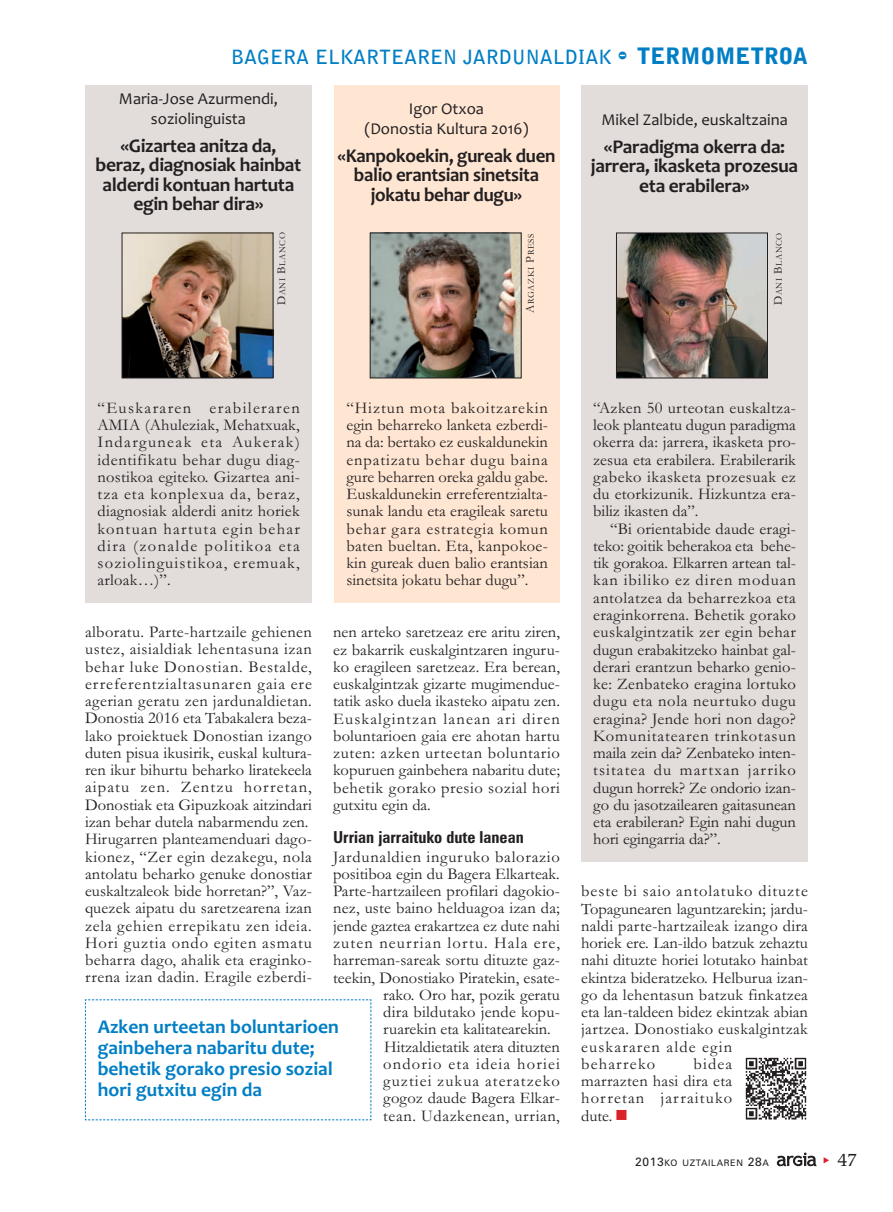
<style>
.page{position:relative;width:893px;height:1212px;background:#fff}
.page>*{position:absolute;margin:0;border:0;box-sizing:border-box;transform-origin:0 0}
.t1{font:700 19.5px/19.5px "Candara";letter-spacing:-.015em;color:#231f20;text-align:center}
.t2{font:700 19.5px/21px "Candara";color:#007ec5}
.t3{font:700 19.5px "Bell Gothic Std";color:#007ec5}
.t4{font:19.5px "Memoir";color:#231f20}
.t5{font:16.5px/17.2px "Garamond";letter-spacing:.015em;color:#231f20;text-align:justify}
.t6{font:16.5px/19.5px "Candara";color:#231f20;text-align:center}
.t7{font:16.5px "Garamond";letter-spacing:.07em;color:#231f20}
.t8{font:16.5px "Garamond";letter-spacing:.045em;color:#231f20}
.t9{font:700 condensed 16.5px "Zurich BT";color:#231f20}
.t10{font:16.5px "Garamond";letter-spacing:.035em;color:#231f20}
.t11{font:16.5px "Garamond";letter-spacing:.065em;color:#231f20}
.t12{font:9px "Garamond";letter-spacing:.06em;color:#231f20}
.t13{font:9px "Zurich BT";letter-spacing:.075em;color:#231f20}
.s1{font-family:"Bodiac";font-weight:400;font-size:22.5px}
.s2{font-weight:900;font-size:22.5px}
.s3{font-size:12px}
.s4{color:#da2128}
</style>
<div class="page">
<svg style="left:777px;top:1152px;width:39px;height:14px"></svg>
<img style="left:745px;top:1057px;width:62px;height:63px">
<div style="left:334px;top:85px;width:226px;height:518px;background:#fee6d3"></div>
<div style="left:581px;top:85px;width:227px;height:776px;background:#e2ddda"></div>
<svg style="left:85px;top:999px;width:287px;height:121px"></svg>
<div style="left:86px;top:85px;width:226px;height:518px;background:#e2ddda"></div>
<img style="left:124px;top:235px;width:147px;height:141px">
<div style="left:122px;top:233px;width:151px;height:145px;border:1px solid #231f20"></div>
<img style="left:372px;top:235px;width:148px;height:141px">
<div style="left:370px;top:233px;width:152px;height:145px;border:1px solid #231f20"></div>
<img style="left:618px;top:235px;width:148px;height:141px">
<div style="left:616px;top:233px;width:152px;height:145px;border:1px solid #231f20"></div>
<p class="t3" style="left:231px;top:46px;width:578px">BAGERA ELKARTEAREN JARDUNALDIAK <span class="s1">-</span> <span class="s2">TERMOMETROA</span></p>
<p class="t6" style="left:119px;top:91px;width:161px">Maria-Jose Azurmendi, soziolinguista</p>
<p class="t1" style="left:96px;top:138px;width:207px">«Gizartea anitza da, beraz, diagnosiak hainbat alderdi kontuan hartuta egin behar dira»</p>
<p class="t12" style="left:279px;top:305px;width:74px;rotate:-90deg"><span class="s3">D</span>ANI <span class="s3">B</span>LANCO</p>
<p class="t12" style="left:528px;top:313px;width:81px;rotate:-90deg"><span class="s3">A</span>RGAZKI <span class="s3">P</span>RESS</p>
<p class="t12" style="left:776px;top:305px;width:74px;rotate:-90deg"><span class="s3">D</span>ANI <span class="s3">B</span>LANCO</p>
<p class="t6" style="left:364px;top:101px;width:166px">Igor Otxoa<br>(Donostia Kultura 2016)</p>
<p class="t1" style="left:337px;top:148px;width:220px">«Kanpokoekin, gureak duen balio erantsian sinetsita jokatu behar dugu»</p>
<p class="t6" style="left:601px;top:112px;width:188px">Mikel Zalbide, euskaltzaina</p>
<p class="t1" style="left:591px;top:139px;width:209px">«Paradigma okerra da: jarrera, ikasketa prozesua eta erabilera»</p>
<p class="t5" style="left:98px;top:401px;width:204px">“Euskararen erabileraren AMIA (Ahuleziak, Mehatxuak, Indarguneak eta Aukerak) identifikatu behar dugu diag&shy;nostikoa egiteko. Gizartea ani&shy;tza eta konplexua da, beraz, diagnosiak alderdi anitz horiek kontuan hartuta egin behar dira (zonalde politikoa eta soziolinguistikoa, eremuak, arloak…)”.</p>
<p class="t5" style="left:346px;top:401px;width:203px">“Hiztun mota bakoitzarekin egin beharreko lanketa ezberdi&shy;na da: bertako ez euskaldunekin enpatizatu behar dugu baina gure beharren oreka galdu gabe.<br>Euskaldunekin erreferentzialta&shy;sunak landu eta eragileak saretu behar gara estrategia komun baten bueltan. Eta, kanpokoe&shy;kin gureak duen balio erantsian sinetsita jokatu behar dugu”.</p>
<p class="t5" style="left:593px;top:401px;width:204px">“Azken 50 urteotan euskaltza&shy;leok planteatu dugun paradigma okerra da: jarrera, ikasketa pro&shy;zesua eta erabilera. Erabilerarik gabeko ikasketa prozesuak ez du etorkizunik. Hizkuntza era&shy;biliz ikasten da”.</p>
<p class="t5" style="left:593px;top:522px;width:204px;text-indent:17px">“Bi orientabide daude eragi&shy;teko: goitik beherakoa eta behe&shy;tik gorakoa. Elkarren artean tal&shy;kan ibiliko ez diren moduan antolatzea da beharrezkoa eta eraginkorrena. Behetik gorako euskalgintzatik zer egin behar dugun erabakitzeko hainbat gal&shy;derari erantzun beharko genio&shy;ke: Zenbateko eragina lortuko dugu eta nola neurtuko dugu eragina? Jende hori non dago?<br>Komunitatearen trinkotasun maila zein da? Zenbateko inten&shy;tsitatea du martxan jarriko dugun horrek? Ze ondorio izan&shy;go du jasotzailearen gaitasunean eta erabileran? Egin nahi dugun hori egingarria da?”.</p>
<p class="t5" style="left:85px;top:625px;width:228px;text-align:left">alboratu. Parte-hartzaile gehienen ustez, aisialdiak lehentasuna izan behar luke Donostian. Bestalde, erreferentzialtasunaren gaia ere agerian geratu zen jardunaldietan.<br>Donostia 2016 eta Tabakalera beza&shy;lako proiektuek Donostian izango duten pisua ikusirik, euskal kultura&shy;ren ikur bihurtu beharko liratekeela aipatu zen. Zentzu horretan, Donostiak eta Gipuzkoak aitzindari izan behar dutela nabarmendu zen.<br>Hirugarren planteamenduari dago&shy;kionez, “Zer egin dezakegu, nola antolatu beharko genuke donostiar euskaltzaleok bide horretan?”, Vaz&shy;quezek aipatu du saretzearena izan zela gehien errepikatu zen ideia.<br>Hori guztia ondo egiten asmatu beharra dago, ahalik eta eraginko&shy;rrena izan dadin. Eragile ezberdi-</p>
<p class="t5" style="left:333px;top:625px;width:228px">nen arteko saretzeaz ere aritu ziren, ez bakarrik euskalgintzaren inguru&shy;ko eragileen saretzeaz. Era berean, euskalgintzak gizarte mugimendue&shy;tatik asko duela ikasteko aipatu zen.<br>Euskalgintzan lanean ari diren boluntarioen gaia ere ahotan hartu zuten: azken urteetan boluntario kopuruen gainbehera nabaritu dute; behetik gorako presio sozial hori gutxitu egin da.</p>
<p class="t9" style="left:333px;top:831px;width:192px">Urrian jarraituko dute lanean</p>
<p class="t8" style="left:333px;top:851px;width:228px">Jardunaldien inguruko balorazio</p>
<p class="t5" style="left:333px;top:867px;width:228px">positiboa egin du Bagera Elkarteak.</p>
<p class="t5" style="left:333px;top:884px;width:228px">Parte-hartzaileen profilari dagokio-</p>
<p class="t5" style="left:333px;top:901px;width:228px">nez, uste baino helduagoa izan da;</p>
<p class="t5" style="left:333px;top:919px;width:228px">jende gaztea erakartzea ez dute nahi</p>
<p class="t7" style="left:333px;top:937px;width:228px">zuten neurrian lortu. Hala ere,</p>
<p class="t5" style="left:333px;top:953px;width:228px">harreman-sareak sortu dituzte gaz-</p>
<p class="t5" style="left:333px;top:970px;width:228px">teekin, Donostiako Piratekin, esate-</p>
<p class="t5" style="left:383px;top:988px;width:178px">rako. Oro har, pozik geratu</p>
<p class="t5" style="left:383px;top:1005px;width:178px">dira bildutako jende kopu-</p>
<p class="t5" style="left:383px;top:1022px;width:169px">ruarekin eta kalitatearekin.</p>
<p class="t5" style="left:384px;top:1039px;width:177px">Hitzaldietatik atera dituzten</p>
<p class="t7" style="left:383px;top:1058px;width:178px">ondorio eta ideia horiei</p>
<p class="t11" style="left:383px;top:1075px;width:178px">guztiei zukua ateratzeko</p>
<p class="t5" style="left:383px;top:1091px;width:178px">gogoz daude Bagera Elkar-</p>
<p class="t10" style="left:383px;top:1110px;width:178px">tean. Udazkenean, urrian,</p>
<p class="t5" style="left:581px;top:884px;width:228px;text-align:left">beste bi saio antolatuko dituzte<br>Topagunearen laguntzarekin; jardu&shy;naldi parte-hartzaileak izango dira horiek ere. Lan-ildo batzuk zehaztu nahi dituzte horiei lotutako hainbat ekintza bideratzeko. Helburua izan&shy;go da lehentasun batzuk finkatzea eta lan-taldeen bidez ekintzak abian jartzea. Donostiako euskalgintzak euskararen alde egin beharreko</p>
<p class="t2" style="left:98px;top:1018px;width:243px">Azken urteetan boluntarioen gainbehera nabaritu dute; behetik gorako presio sozial hori gutxitu egin da</p>
<p class="t5" style="left:581px;top:1057px;width:153px;text-indent:112px">bidea marrazten hasi dira eta horretan jarraituko dute. <span class="s4">■</span></p>
<p class="t13" style="left:635px;top:1160px;width:135px"><span class="s3">2013</span>KO UZTAILAREN <span class="s3">28</span>A</p>
<p class="t4" style="left:837px;top:1147px;width:22px">47</p>
</div>
